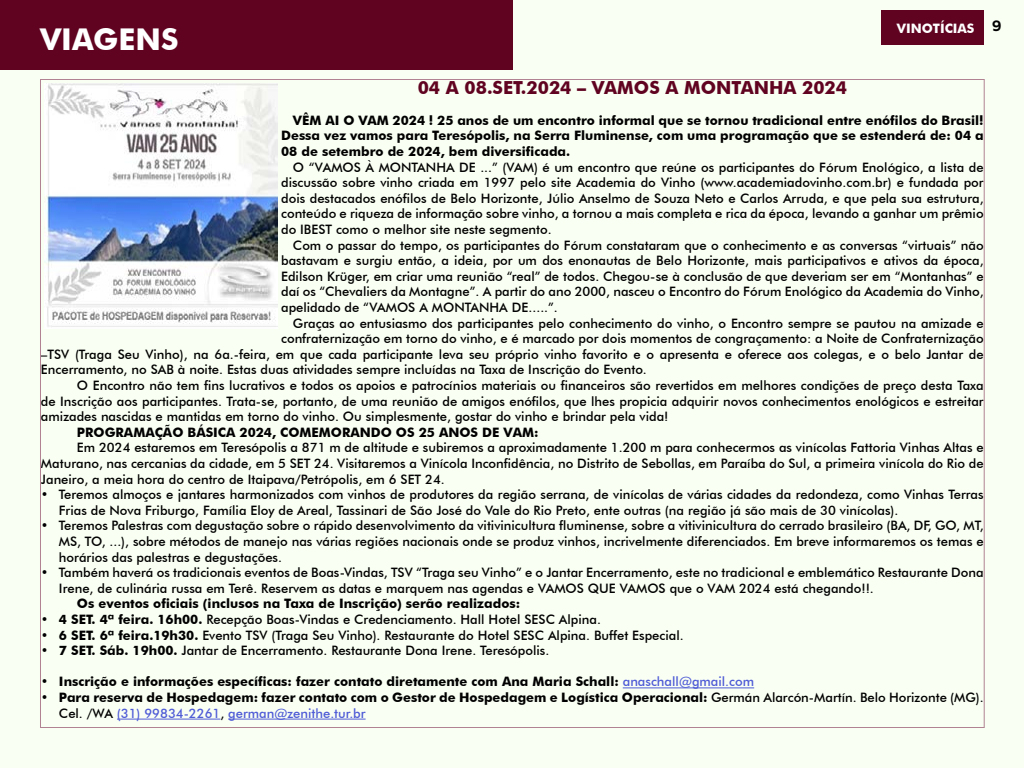
<style>
.page{position:relative;width:1024px;height:768px;background:#f9fff3}
.page>*{position:absolute;margin:0;border:0;box-sizing:border-box;transform-origin:0 0}
.t1{font:700 30px "Futura BT";color:#fff}
.t2{font:700 18px "Futura BT";color:#600320}
.t3{font:500 13px/15.6px "Futura BT";color:#000;text-align:justify}
.t4{font:700 13px/15.6px "Futura BT";color:#000;text-align:justify}
.t5{font:700 13px "Futura BT";color:#fff}
.s1{font-weight:700}
.s2{font-weight:500;color:#4f5cd6}
.s3{font-weight:500}
</style>
<div class="page">
<div style="left:882px;top:10px;width:102px;height:34px;background:#600320"></div>
<div style="left:0;top:0;width:513px;height:70px;background:#600320"></div>
<hr style="left:623px;top:687px;width:131px;height:1px;background:#4f5cd6">
<hr style="left:117px;top:719px;width:103px;height:1px;background:#4f5cd6">
<hr style="left:228px;top:719px;width:138px;height:1px;background:#4f5cd6">
<img style="left:44px;top:84px;width:233px;height:245px">
<h1 class="t1" style="left:40px;top:21px;width:140px">VIAGENS</h1>
<p class="t5" style="left:897px;top:21px;width:106px">VINOTÍCIAS <sup>9</sup></p>
<h2 class="t2" style="left:418px;top:76px;width:431px">04 A 08.SET.2024 – VAMOS A MONTANHA 2024</h2>
<p class="t4" style="left:281px;top:112px;width:704px;text-indent:12px">VÊM AI O VAM 2024 ! 25 anos de um encontro informal que se tornou tradicional entre enófilos do Brasil!<br>Dessa vez vamos para Teresópolis, na Serra Fluminense, com uma programação que se estenderá de: 04 a 08 de setembro de 2024, bem diversificada.</p>
<p class="t3" style="left:281px;top:159px;width:704px;text-indent:12px">O “VAMOS À MONTANHA DE ...” (VAM) é um encontro que reúne os participantes do Fórum Enológico, a lista de discussão sobre vinho criada em 1997 pelo site Academia do Vinho (www.academiadovinho.com.br) e fundada por dois destacados enófilos de Belo Horizonte, Júlio Anselmo de Souza Neto e Carlos Arruda, e que pela sua estrutura, conteúdo e riqueza de informação sobre vinho, a tornou a mais completa e rica da época, levando a ganhar um prêmio do IBEST como o melhor site neste segmento.</p>
<p class="t3" style="left:281px;top:237px;width:704px;text-indent:12px">Com o passar do tempo, os participantes do Fórum constataram que o conhecimento e as conversas “virtuais” não bastavam e surgiu então, a ideia, por um dos enonautas de Belo Horizonte, mais participativos e ativos da época, Edilson Krüger, em criar uma reunião “real” de todos. Chegou-se à conclusão de que deveriam ser em “Montanhas” e daí os “Chevaliers da Montagne”. A partir do ano 2000, nasceu o Encontro do Fórum Enológico da Academia do Vinho, apelidado de “VAMOS A MONTANHA DE.....”.</p>
<p class="t3" style="left:293px;top:315px;width:692px">Graças ao entusiasmo dos participantes pelo conhecimento do vinho, o Encontro sempre se pautou na amizade e</p>
<p class="t3" style="left:281px;top:331px;width:704px">confraternização em torno do vinho, e é marcado por dois momentos de congraçamento: a Noite de Confraternização</p>
<p class="t3" style="left:41px;top:346px;width:944px">–TSV (Traga Seu Vinho), na 6a.-feira, em que cada participante leva seu próprio vinho favorito e o apresenta e oferece aos colegas, e o belo Jantar de</p>
<p class="t3" style="left:41px;top:362px;width:607px">Encerramento, no SAB à noite. Estas duas atividades sempre incluídas na Taxa de Inscrição do Evento.</p>
<p class="t3" style="left:77px;top:378px;width:908px">O Encontro não tem fins lucrativos e todos os apoios e patrocínios materiais ou financeiros são revertidos em melhores condições de preço desta Taxa</p>
<p class="t3" style="left:41px;top:393px;width:944px">de Inscrição aos participantes. Trata-se, portanto, de uma reunião de amigos enófilos, que lhes propicia adquirir novos conhecimentos enológicos e estreitar</p>
<p class="t3" style="left:41px;top:409px;width:629px">amizades nascidas e mantidas em torno do vinho. Ou simplesmente, gostar do vinho e brindar pela vida!</p>
<p class="t4" style="left:77px;top:424px;width:463px">PROGRAMAÇÃO BÁSICA 2024, COMEMORANDO OS 25 ANOS DE VAM:</p>
<p class="t3" style="left:41px;top:440px;width:944px;text-indent:36px">Em 2024 estaremos em Teresópolis a 871 m de altitude e subiremos a aproximadamente 1.200 m para conhecermos as vinícolas Fattoria Vinhas Altas e Maturano, nas cercanias da cidade, em 5 SET 24. Visitaremos a Vinícola Inconfidência, no Distrito de Sebollas, em Paraíba do Sul, a primeira vinícola do Rio de Janeiro, a meia hora do centro de Itaipava/Petrópolis, em 6 SET 24.</p>
<p class="t3" style="left:59px;top:487px;width:926px;text-indent:-18px">• Teremos almoços e jantares harmonizados com vinhos de produtores da região serrana, de vinícolas de várias cidades da redondeza, como Vinhas Terras<br>Frias de Nova Friburgo, Família Eloy de Areal, Tassinari de São José do Vale do Rio Preto, ente outras (na região já são mais de 30 vinícolas).</p>
<p class="t3" style="left:59px;top:518px;width:926px;text-indent:-18px">• Teremos Palestras com degustação sobre o rápido desenvolvimento da vitivinicultura fluminense, sobre a vitivinicultura do cerrado brasileiro (BA, DF, GO, MT, MS, TO, ...), sobre métodos de manejo nas várias regiões nacionais onde se produz vinhos, incrivelmente diferenciados. Em breve informaremos os temas e horários das palestras e degustações.</p>
<p class="t3" style="left:59px;top:565px;width:926px;text-indent:-18px">• Também haverá os tradicionais eventos de Boas-Vindas, TSV “Traga seu Vinho” e o Jantar Encerramento, este no tradicional e emblemático Restaurante Dona<br>Irene, de culinária russa em Terê. Reservem as datas e marquem nas agendas e VAMOS QUE VAMOS que o VAM 2024 está chegando!!.</p>
<p class="t4" style="left:77px;top:596px;width:445px">Os eventos oficiais (inclusos na Taxa de Inscrição) serão realizados:</p>
<p class="t3" style="left:41px;top:612px;width:562px"><span class="s1">• 4 SET. 4ª feira. 16h00.</span> Recepção Boas-Vindas e Credenciamento. Hall Hotel SESC Alpina.</p>
<p class="t3" style="left:41px;top:627px;width:644px"><span class="s1">• 6 SET. 6ª feira.19h30.</span> Evento TSV (Traga Seu Vinho). Restaurante do Hotel SESC Alpina. Buffet Especial.</p>
<p class="t3" style="left:41px;top:643px;width:510px"><span class="s1">• 7 SET. Sáb. 19h00.</span> Jantar de Encerramento. Restaurante Dona Irene. Teresópolis.</p>
<p class="t4" style="left:41px;top:674px;width:715px">• Inscrição e informações específicas: fazer contato diretamente com Ana Maria Schall: <span class="s2">anaschall@gmail.com</span></p>
<p class="t4" style="left:59px;top:690px;width:926px;text-indent:-18px">• Para reserva de Hospedagem: fazer contato com o Gestor de Hospedagem e Logística Operacional: <span class="s3">Germán Alarcón-Martín. Belo Horizonte (MG).<br>Cel. /WA</span> <span class="s2">(31) 99834-2261</span><span class="s3">,</span> <span class="s2">german@zenithe.tur.br</span></p>
</div>
